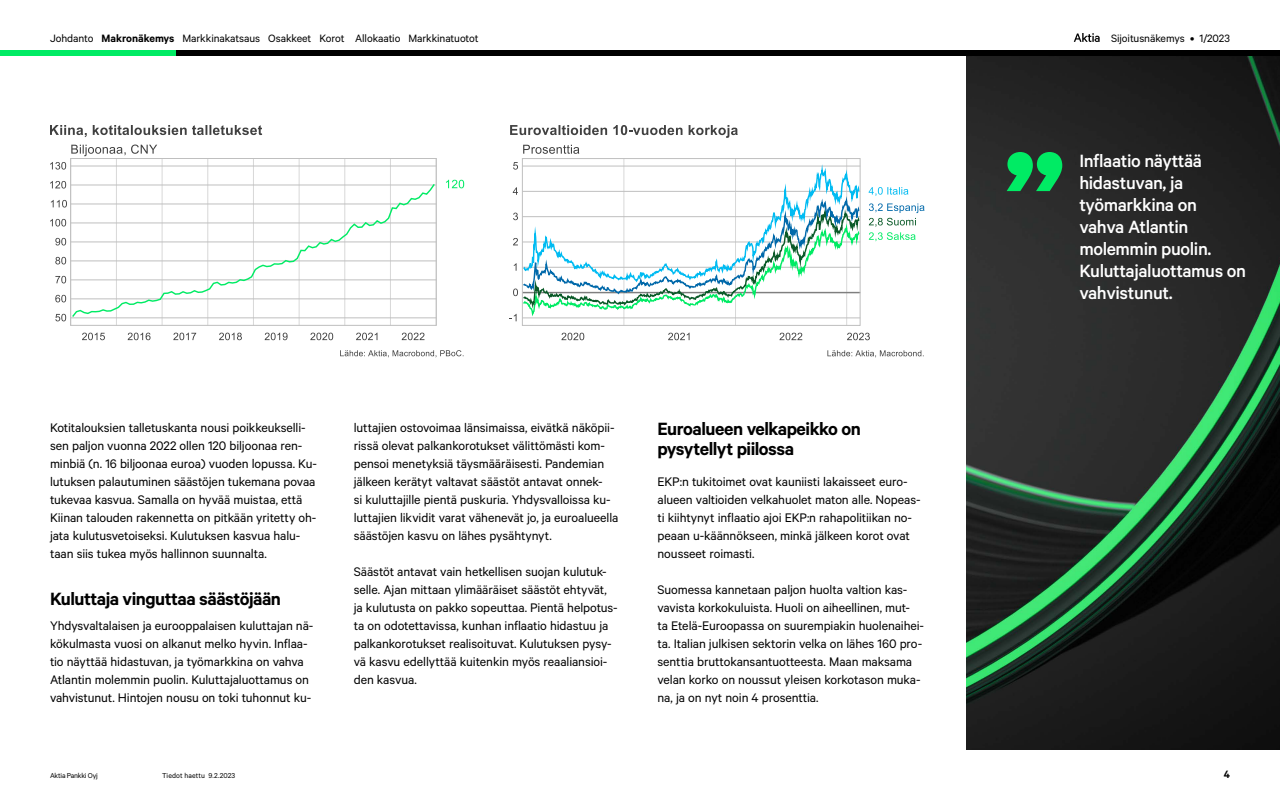
<style>
.page{position:relative;width:1280px;height:800px;background:#fff}
.page>*{position:absolute;margin:0;border:0;box-sizing:border-box;transform-origin:0 0}
.t1{font:500 20px/22px "Calibre";letter-spacing:-.02em;color:#fff}
.t2{font:600 20px/20px "Calibre";letter-spacing:-.025em;color:#000}
.t3{font:14px/18px "Calibre";letter-spacing:-.005em;color:#000}
.t4{font:12px "Calibre";letter-spacing:-.005em;color:#000}
.t5{font:600 12px "Calibre";color:#000}
.t6{font:8px "Calibre";color:#000}
.t7{font:8px "Calibre";letter-spacing:-.025em;color:#000}
.s1{font-weight:600}
.s2{font-weight:500}
</style>
<div class="page">
<img style="left:966px;top:56px;width:314px;height:694px">
<div style="left:176px;top:50px;width:1104px;height:6px;background:#000"></div>
<svg style="left:1074px;top:33px;width:26px;height:9px"></svg>
<div style="left:0;top:50px;width:176px;height:6px;background:#00eb64"></div>
<svg style="left:1007px;top:152px;width:55px;height:39px;background:#0ea950"></svg>
<svg style="left:50px;top:125px;width:212px;height:12px"></svg>
<hr style="left:116px;top:158px;width:1px;height:168px;background:#d8d8d8">
<hr style="left:162px;top:158px;width:1px;height:168px;background:#d8d8d8">
<hr style="left:208px;top:158px;width:1px;height:168px;background:#d8d8d8">
<hr style="left:253px;top:158px;width:1px;height:168px;background:#d8d8d8">
<hr style="left:299px;top:158px;width:1px;height:168px;background:#d8d8d8">
<hr style="left:345px;top:158px;width:1px;height:168px;background:#d8d8d8">
<hr style="left:390px;top:158px;width:1px;height:168px;background:#d8d8d8">
<hr style="left:436px;top:158px;width:1px;height:168px;background:#d8d8d8">
<hr style="left:70px;top:166px;width:366px;height:1px;background:#bfbfbf">
<svg style="left:72px;top:183px;width:362px;height:136px"></svg>
<svg style="left:71px;top:145px;width:86px;height:11px"></svg>
<div style="left:70px;top:158px;width:366px;height:168px;border:1px solid #bfbfbf"></div>
<svg style="left:55px;top:314px;width:11px;height:7px"></svg>
<svg style="left:55px;top:295px;width:11px;height:7px"></svg>
<svg style="left:55px;top:276px;width:11px;height:7px"></svg>
<svg style="left:55px;top:257px;width:11px;height:7px"></svg>
<svg style="left:55px;top:238px;width:11px;height:7px"></svg>
<svg style="left:50px;top:219px;width:16px;height:8px"></svg>
<svg style="left:51px;top:200px;width:16px;height:8px"></svg>
<svg style="left:50px;top:181px;width:16px;height:8px"></svg>
<svg style="left:50px;top:162px;width:16px;height:8px"></svg>
<svg style="left:446px;top:179px;width:19px;height:10px"></svg>
<svg style="left:82px;top:333px;width:23px;height:7px"></svg>
<svg style="left:128px;top:333px;width:23px;height:7px"></svg>
<svg style="left:173px;top:333px;width:23px;height:7px"></svg>
<svg style="left:219px;top:333px;width:23px;height:7px"></svg>
<svg style="left:265px;top:333px;width:23px;height:7px"></svg>
<svg style="left:310px;top:333px;width:23px;height:7px"></svg>
<svg style="left:356px;top:333px;width:21px;height:7px"></svg>
<svg style="left:402px;top:333px;width:22px;height:7px"></svg>
<svg style="left:340px;top:350px;width:124px;height:7px"></svg>
<svg style="left:510px;top:125px;width:228px;height:13px"></svg>
<hr style="left:624px;top:158px;width:1px;height:168px;background:#d8d8d8">
<hr style="left:735px;top:158px;width:1px;height:168px;background:#d8d8d8">
<hr style="left:847px;top:158px;width:1px;height:168px;background:#d8d8d8">
<svg style="left:509px;top:145px;width:416px;height:176px"></svg>
<svg style="left:561px;top:333px;width:23px;height:7px"></svg>
<svg style="left:668px;top:333px;width:22px;height:7px"></svg>
<svg style="left:779px;top:333px;width:23px;height:7px"></svg>
<svg style="left:847px;top:333px;width:23px;height:7px"></svg>
<svg style="left:827px;top:350px;width:97px;height:7px"></svg>
<p class="t4" style="left:50px;top:31px;width:430px">Johdanto <span class="s1">Makronäkemys</span> Markkinakatsaus Osakkeet Korot Allokaatio Markkinatuotot</p>
<p class="t4" style="left:1111px;top:31px;width:120px">Sijoitusnäkemys <span class="s2">•</span> 1/2023</p>
<p class="t3" style="left:50px;top:418px;width:268px">Kotitalouksien talletuskanta nousi poikkeukselli&shy;sen paljon vuonna 2022 ollen 120 biljoonaa ren&shy;minbiä (n. 16 biljoonaa euroa) vuoden lopussa. Ku&shy;lutuksen palautuminen säästöjen tukemana povaa tukevaa kasvua. Samalla on hyvää muistaa, että Kiinan talouden rakennetta on pitkään yritetty oh&shy;jata kulutusvetoiseksi. Kulutuksen kasvua halu&shy;taan siis tukea myös hallinnon suunnalta.</p>
<h1 class="t2" style="left:50px;top:588px;width:232px">Kuluttaja vinguttaa säästöjään</h1>
<p class="t3" style="left:50px;top:616px;width:265px">Yhdysvaltalaisen ja eurooppalaisen kuluttajan nä&shy;kökulmasta vuosi on alkanut melko hyvin. Inflaa&shy;tio näyttää hidastuvan, ja työmarkkina on vahva Atlantin molemmin puolin. Kuluttajaluottamus on vahvistunut. Hintojen nousu on toki tuhonnut ku-</p>
<p class="t3" style="left:354px;top:418px;width:266px">luttajien ostovoimaa länsimaissa, eivätkä näköpii&shy;rissä olevat palkankorotukset välittömästi kom&shy;pensoi menetyksiä täysmääräisesti. Pandemian jälkeen kerätyt valtavat säästöt antavat onnek-<br>si kuluttajille pientä puskuria. Yhdysvalloissa ku&shy;luttajien likvidit varat vähenevät jo, ja euroalueella säästöjen kasvu on lähes pysähtynyt.</p>
<p class="t3" style="left:354px;top:562px;width:265px">Säästöt antavat vain hetkellisen suojan kulutuk&shy;selle. Ajan mittaan ylimääräiset säästöt ehtyvät, ja kulutusta on pakko sopeuttaa. Pientä helpotus&shy;ta on odotettavissa, kunhan inflaatio hidastuu ja palkankorotukset realisoituvat. Kulutuksen pysy&shy;vä kasvu edellyttää kuitenkin myös reaaliansioi&shy;den kasvua.</p>
<h1 class="t2" style="left:658px;top:418px;width:205px">Euroalueen velkapeikko on pysytellyt piilossa</h1>
<p class="t3" style="left:658px;top:472px;width:265px">EKP:n tukitoimet ovat kauniisti lakaisseet euro&shy;alueen valtioiden velkahuolet maton alle. Nopeas&shy;ti kiihtynyt inflaatio ajoi EKP:n rahapolitiikan no&shy;peaan u-käännökseen, minkä jälkeen korot ovat nousseet roimasti.</p>
<p class="t3" style="left:658px;top:580px;width:268px">Suomessa kannetaan paljon huolta valtion kas&shy;vavista korkokuluista. Huoli on aiheellinen, mut&shy;ta Etelä-Euroopassa on suurempiakin huolenaihei&shy;ta. Italian julkisen sektorin velka on lähes 160 pro&shy;senttia bruttokansantuotteesta. Maan maksama velan korko on noussut yleisen korkotason muka&shy;na, ja on nyt noin 4 prosenttia.</p>
<h1 class="t1" style="left:1079px;top:149px;width:168px">Inflaatio näyttää hidastuvan, ja työmarkkina on vahva Atlantin molemmin puolin.<br>Kuluttajaluottamus on vahvistunut.</h1>
<p class="t7" style="left:50px;top:771px;width:49px">Aktia Pankki Oyj</p>
<p class="t5" style="left:1224px;top:767px;width:8px">4</p>
<p class="t6" style="left:162px;top:771px;width:75px">Tiedot haettu 9.2.2023</p>
</div>
